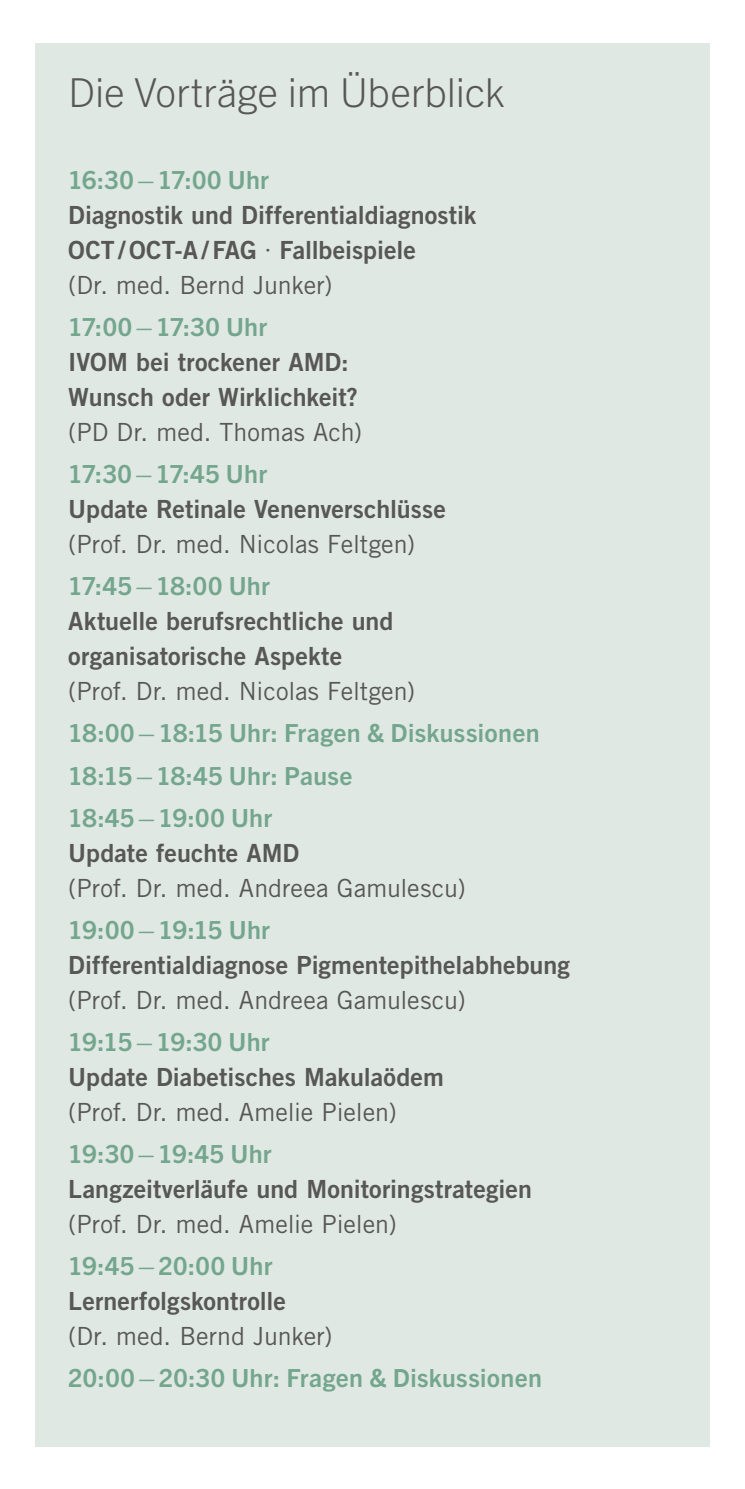
<style>
.page{position:relative;width:745px;height:1489px;background:#fff}
.page>*{position:absolute;margin:0;border:0;box-sizing:border-box;transform-origin:0 0}
.t1{font:300 40px "Trade Gothic Next LT Pro";letter-spacing:-.005em;color:#575756}
.t2{font:25px/35px "Trade Gothic LT Std Bd 2";color:#575756}
.t3{font:25px "Trade Gothic LT Std";letter-spacing:.005em;color:#575756}
.t4{font:700 25px/42px "Trade Gothic Next LT Pro";letter-spacing:.015em;color:#74a68e}
.s1{font-family:"Roboto"}
</style>
<div class="page">
<div style="left:35px;top:43px;width:674px;height:1403px;background:#e0e8e3"></div>
<h1 class="t1" style="left:68px;top:64px;width:438px">Die Vorträge im Überblick</h1>
<p class="t4" style="left:68px;top:157px;width:202px">16:30–17:00 Uhr</p>
<p class="t2" style="left:68px;top:197px;width:409px">Diagnostik und Differentialdiagnostik<br>OCT /OCT-A/ FAG <span class="s1">·</span> Fallbeispiele</p>
<p class="t3" style="left:68px;top:270px;width:265px">(Dr. med. Bernd Junker)</p>
<p class="t4" style="left:68px;top:304px;width:200px">17:00–17:30 Uhr</p>
<p class="t2" style="left:68px;top:344px;width:291px">IVOM bei trockener AMD:<br>Wunsch oder Wirklichkeit?</p>
<p class="t3" style="left:68px;top:417px;width:295px">(PD Dr. med. Thomas Ach)</p>
<p class="t4" style="left:68px;top:451px;width:200px">17:30–17:45 Uhr</p>
<p class="t2" style="left:68px;top:491px;width:379px">Update Retinale Venenverschlüsse</p>
<p class="t3" style="left:68px;top:529px;width:348px">(Prof. Dr. med. Nicolas Feltgen)</p>
<p class="t4" style="left:68px;top:563px;width:203px">17:45–18:00 Uhr</p>
<p class="t2" style="left:68px;top:603px;width:326px">Aktuelle berufsrechtliche und organisatorische Aspekte</p>
<p class="t3" style="left:68px;top:676px;width:348px">(Prof. Dr. med. Nicolas Feltgen)</p>
<p class="t4" style="left:68px;top:710px;width:472px">18:00–18:15 Uhr: Fragen &amp; Diskussionen<br>18:15–18:45 Uhr: Pause<br>18:45–19:00 Uhr</p>
<p class="t2" style="left:68px;top:834px;width:232px">Update feuchte AMD</p>
<p class="t3" style="left:68px;top:872px;width:398px">(Prof. Dr. med. Andreea Gamulescu)</p>
<p class="t4" style="left:68px;top:907px;width:203px">19:00–19:15 Uhr</p>
<p class="t2" style="left:68px;top:946px;width:503px">Differentialdiagnose Pigmentepithelabhebung</p>
<p class="t3" style="left:68px;top:984px;width:398px">(Prof. Dr. med. Andreea Gamulescu)</p>
<p class="t4" style="left:68px;top:1019px;width:203px">19:15–19:30 Uhr</p>
<p class="t2" style="left:68px;top:1059px;width:377px">Update Diabetisches Makulaödem</p>
<p class="t3" style="left:68px;top:1096px;width:329px">(Prof. Dr. med. Amelie Pielen)</p>
<p class="t4" style="left:68px;top:1131px;width:205px">19:30–19:45 Uhr</p>
<p class="t2" style="left:68px;top:1171px;width:465px">Langzeitverläufe und Monitoringstrategien</p>
<p class="t3" style="left:68px;top:1208px;width:329px">(Prof. Dr. med. Amelie Pielen)</p>
<p class="t4" style="left:68px;top:1243px;width:205px">19:45–20:00 Uhr</p>
<p class="t2" style="left:68px;top:1283px;width:219px">Lernerfolgskontrolle</p>
<p class="t3" style="left:68px;top:1321px;width:265px">(Dr. med. Bernd Junker)</p>
<p class="t4" style="left:68px;top:1355px;width:475px">20:00–20:30 Uhr: Fragen &amp; Diskussionen</p>
</div>
